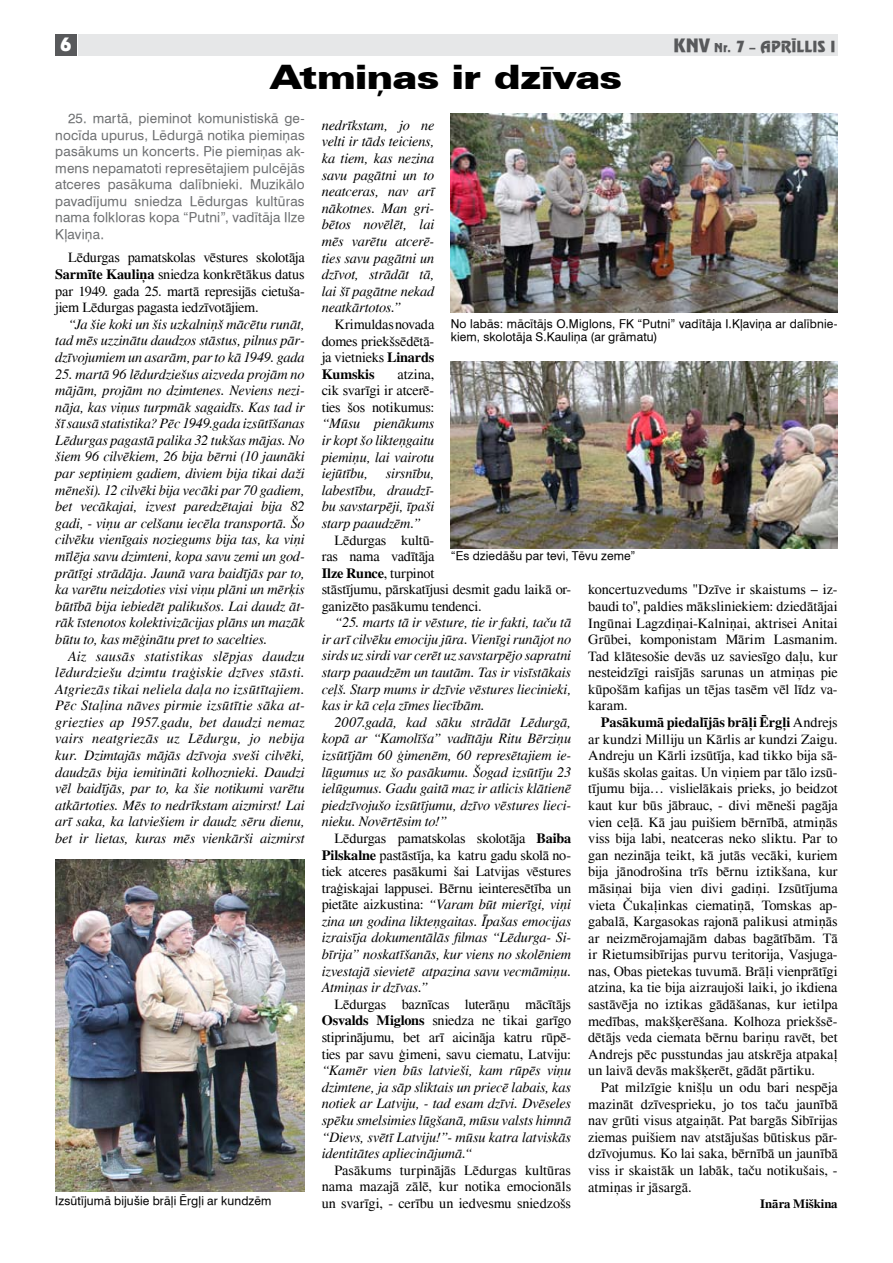
<style>
.page{position:relative;width:893px;height:1263px;background:#fff}
.page>*{position:absolute;margin:0;border:0;box-sizing:border-box;transform-origin:0 0}
.t1{font:900 expanded 33px "Zurich TL";letter-spacing:-.005em;color:#000}
.t2{font:18px "Revue TL";color:#fff}
.t3{font:15px "Revue TL";letter-spacing:.005em;color:#58595b}
.t4{font:italic 14.25px/16.6px "Times";letter-spacing:-.01em;color:#000;text-align:justify}
.t5{font:14.25px/16.6px "Times";letter-spacing:-.01em;color:#000;text-align:justify}
.t6{font:13.5px/16.5px "Swiss 721 TL";letter-spacing:.01em;color:#6d6f71;text-align:justify}
.t7{font:700 12.75px "Times";letter-spacing:-.005em;color:#000}
.t8{font:12px/12.8px "Swiss 721 TL";letter-spacing:.01em;color:#000}
.s1{font-size:18px}
.s2{font-size:12px}
.s3{font-weight:700}
.s4{font-style:normal}
.s5{font-weight:700;font-style:normal}
</style>
<div class="page">
<div style="left:79px;top:34px;width:759px;height:22px;background:#e6e7e8"></div>
<div style="left:55px;top:34px;width:22px;height:21px;background:#58595b"></div>
<img style="left:451px;top:113px;width:387px;height:199px">
<img style="left:55px;top:859px;width:250px;height:332px">
<svg style="left:55px;top:1186px;width:249px;height:6px"></svg>
<img style="left:451px;top:362px;width:387px;height:182px">
<p class="t2" style="left:60px;top:34px;width:14px">6</p>
<p class="t3" style="left:673px;top:37px;width:164px"><span class="s1">KNV</span> <span class="s2">Nr.</span> 7 <span class="s2">–</span> APRĪLLIS I</p>
<h1 class="t1" style="left:271px;top:58px;width:352px">Atmiņas ir dzīvas</h1>
<p class="t6" style="left:55px;top:110px;width:251px;text-indent:13px">25. martā, pieminot komunistiskā ge&shy;nocīda upurus, Lēdurgā notika piemiņas pasākums un koncerts. Pie piemiņas ak&shy;mens nepamatoti represētajiem pulcējās atceres pasākuma dalībnieki. Muzikālo pavadījumu sniedza Lēdurgas kultūras nama folkloras kopa “Putni”, vadītāja Ilze Kļaviņa.</p>
<p class="t5" style="left:55px;top:249px;width:251px;text-indent:13px">Lēdurgas pamatskolas vēstures skolotāja <span class="s3">Sarmīte Kauliņa</span> sniedza konkrētākus datus par 1949. gada 25. martā represijās cietuša&shy;jiem Lēdurgas pagasta iedzīvotājiem.</p>
<p class="t4" style="left:55px;top:316px;width:251px;text-indent:13px">“Ja šie koki un šis uzkalniņš mācētu runāt, tad mēs uzzinātu daudzos stāstus, pilnus pār&shy;dzīvojumiem un asarām, par to kā 1949. gada</p>
<p class="t4" style="left:55px;top:366px;width:251px">25. martā 96 lēdurdziešus aizveda projām no mājām, projām no dzimtenes. Neviens nezi&shy;nāja, kas viņus turpmāk sagaidīs. Kas tad ir šī sausā statistika? Pēc 1949.gada izsūtīšanas Lēdurgas pagastā palika 32 tukšas mājas. No šiem 96 cilvēkiem, 26 bija bērni (10 jaunāki par septiņiem gadiem, diviem bija tikai daži mēneši). 12 cilvēki bija vecāki par 70 gadiem, bet vecākajai, izvest paredzētajai bija 82 gadi, - viņu ar celšanu iecēla transportā. Šo cilvēku vienīgais noziegums bija tas, ka viņi mīlēja savu dzimteni, kopa savu zemi un god&shy;prātīgi strādāja. Jaunā vara baidījās par to, ka varētu neizdoties visi viņu plāni un mērķis būtībā bija iebiedēt palikušos. Lai daudz āt&shy;rāk īstenotos kolektivizācijas plāns un mazāk būtu to, kas mēģinātu pret to sacelties.</p>
<p class="t4" style="left:55px;top:648px;width:251px;text-indent:13px">Aiz sausās statistikas slēpjas daudzu lēdurdziešu dzimtu traģiskie dzīves stāsti.<br>Atgriezās tikai neliela daļa no izsūtītajiem.<br>Pēc Staļina nāves pirmie izsūtītie sāka at&shy;griezties ap 1957.gadu, bet daudzi nemaz vairs neatgriezās uz Lēdurgu, jo nebija kur. Dzimtajās mājās dzīvoja sveši cilvēki, daudzās bija iemitināti kolhoznieki. Daudzi vēl baidījās, par to, ka šie notikumi varētu atkārtoties. Mēs to nedrīkstam aizmirst! Lai arī saka, ka latviešiem ir daudz sēru dienu, bet ir lietas, kuras mēs vienkārši aizmirst</p>
<p class="t4" style="left:322px;top:117px;width:114px">nedrīkstam, jo ne velti ir tāds teiciens, ka tiem, kas nezina savu pagātni un to neatceras, nav arī nākotnes. Man gri&shy;bētos novēlēt, lai mēs varētu atcerē&shy;ties savu pagātni un dzīvot, strādāt tā, lai šī pagātne nekad neatkārtotos.”</p>
<p class="t5" style="left:322px;top:316px;width:114px;text-indent:13px">Krimuldas novada domes priekšsēdētā&shy;ja vietnieks <span class="s3">Linards Kumskis</span></p>
<p class="t8" style="left:451px;top:317px;width:388px">No labās: mācītājs O.Miglons, FK “Putni” vadītāja I.Kļaviņa ar dalībnie&shy;kiem, skolotāja S.Kauliņa (ar grāmatu)</p>
<p class="t5" style="left:322px;top:366px;width:114px;text-indent:76px">atzina, cik svarīgi ir atcerē&shy;ties šos notikumus:</p>
<p class="t4" style="left:322px;top:416px;width:114px">“Mūsu pienākums ir kopt šo likteņgaitu piemiņu, lai vairotu iejūtību, sirsnību, labestību, draudzī&shy;bu savstarpēji, īpaši starp paaudzēm.”</p>
<p class="t5" style="left:322px;top:532px;width:114px;text-indent:13px">Lēdurgas kultū&shy;ras nama vadītāja <span class="s3">Ilze Runce</span>, turpinot</p>
<p class="t8" style="left:451px;top:550px;width:186px">“Es dziedāšu par tevi, Tēvu zeme”</p>
<p class="t5" style="left:322px;top:581px;width:251px">stāstījumu, pārskatījusi desmit gadu laikā or&shy;ganizēto pasākumu tendenci.</p>
<p class="t4" style="left:322px;top:614px;width:251px;text-indent:13px">“25. marts tā ir vēsture, tie ir fakti, taču tā ir arī cilvēku emociju jūra. Vienīgi runājot no sirds uz sirdi var cerēt uz savstarpējo sapratni starp paaudzēm un tautām. Tas ir visīstākais ceļš. Starp mums ir dzīvie vēstures liecinieki, kas ir kā ceļa zīmes liecībām.</p>
<p class="t4" style="left:322px;top:714px;width:251px;text-indent:13px">2007.gadā, kad sāku strādāt Lēdurgā, kopā ar “Kamolīša” vadītāju Ritu Bērziņu izsūtījām 60 ģimenēm, 60 represētajiem ie&shy;lūgumus uz šo pasākumu. Šogad izsūtīju 23 ielūgumus. Gadu gaitā maz ir atlicis klātienē piedzīvojušo izsūtījumu, dzīvo vēstures lieci&shy;nieku. Novērtēsim to!”</p>
<p class="t4" style="left:322px;top:830px;width:251px;text-indent:13px"><span class="s4">Lēdurgas pamatskolas skolotāja</span> <span class="s5">Baiba Pilskalne</span> <span class="s4">pastāstīja, ka katru gadu skolā no&shy;tiek atceres pasākumi šai Latvijas vēstures traģiskajai lappusei. Bērnu ieinteresētība un pietāte aizkustina:</span> “Varam būt mierīgi, viņi zina un godina likteņgaitas. Īpašas emocijas izraisīja dokumentālās filmas “Lēdurga- Si&shy;bīrija” noskatīšanās, kur viens no skolēniem izvestajā sievietē atpazina savu vecmāmiņu.<br>Atmiņas ir dzīvas.”</p>
<p class="t5" style="left:322px;top:996px;width:251px;text-indent:13px">Lēdurgas baznīcas luterāņu mācītājs <span class="s3">Osvalds Miglons</span> sniedza ne tikai garīgo stiprinājumu, bet arī aicināja katru rūpē&shy;ties par savu ģimeni, savu ciematu, Latviju:</p>
<p class="t4" style="left:322px;top:1062px;width:251px">“Kamēr vien būs latvieši, kam rūpēs viņu dzimtene, ja sāp sliktais un priecē labais, kas notiek ar Latviju, - tad esam dzīvi. Dvēseles spēku smelsimies lūgšanā, mūsu valsts himnā “Dievs, svētī Latviju!”- mūsu katra latviskās identitātes apliecinājumā.“</p>
<p class="t5" style="left:322px;top:1162px;width:251px;text-indent:13px">Pasākums turpinājās Lēdurgas kultūras nama mazajā zālē, kur notika emocionāls un svarīgi, - cerību un iedvesmu sniedzošs</p>
<p class="t5" style="left:588px;top:581px;width:251px">koncertuzvedums "Dzīve ir skaistums – iz&shy;baudi to", paldies māksliniekiem: dziedātājai Ingūnai Lagzdiņai-Kalniņai, aktrisei Anitai Grūbei, komponistam Mārim Lasmanim.<br>Tad klātesošie devās uz saviesīgo daļu, kur nesteidzīgi raisījās sarunas un atmiņas pie kūpošām kafijas un tējas tasēm vēl līdz va&shy;karam.</p>
<p class="t5" style="left:588px;top:714px;width:251px;text-indent:13px"><span class="s3">Pasākumā piedalījās brāļi Ērgļi</span> Andrejs ar kundzi Milliju un Kārlis ar kundzi Zaigu.<br>Andreju un Kārli izsūtīja, kad tikko bija sā&shy;kušās skolas gaitas. Un viņiem par tālo izsū&shy;tījumu bija… vislielākais prieks, jo beidzot kaut kur būs jābrauc, - divi mēneši pagāja vien ceļā. Kā jau puišiem bērnībā, atmiņās viss bija labi, neatceras neko sliktu. Par to gan nezināja teikt, kā jutās vecāki, kuriem bija jānodrošina trīs bērnu iztikšana, kur māsiņai bija vien divi gadiņi. Izsūtījuma vieta Čukaļinkas ciematiņā, Tomskas ap&shy;gabalā, Kargasokas rajonā palikusi atmiņās ar neizmērojamajām dabas bagātībām. Tā ir Rietumsibīrijas purvu teritorija, Vasjuga&shy;nas, Obas pietekas tuvumā. Brāļi vienprātīgi atzina, ka tie bija aizraujoši laiki, jo ikdiena sastāvēja no iztikas gādāšanas, kur ietilpa medības, makšķerēšana. Kolhoza priekšsē&shy;dētājs veda ciemata bērnu bariņu ravēt, bet Andrejs pēc pusstundas jau atskrēja atpakaļ un laivā devās makšķerēt, gādāt pārtiku.</p>
<p class="t5" style="left:588px;top:1079px;width:251px;text-indent:13px">Pat milzīgie knišļu un odu bari nespēja mazināt dzīvesprieku, jo tos taču jaunībā nav grūti visus atgaiņāt. Pat bargās Sibīrijas ziemas puišiem nav atstājušas būtiskus pār&shy;dzīvojumus. Ko lai saka, bērnībā un jaunībā viss ir skaistāk un labāk, taču notikušais, - atmiņas ir jāsargā.</p>
<p class="t7" style="left:760px;top:1196px;width:79px">Ināra Miškina</p>
<p class="t8" style="left:55px;top:1193px;width:218px">Izsūtījumā bijušie brāļi Ērgļi ar kundzēm</p>
</div>
